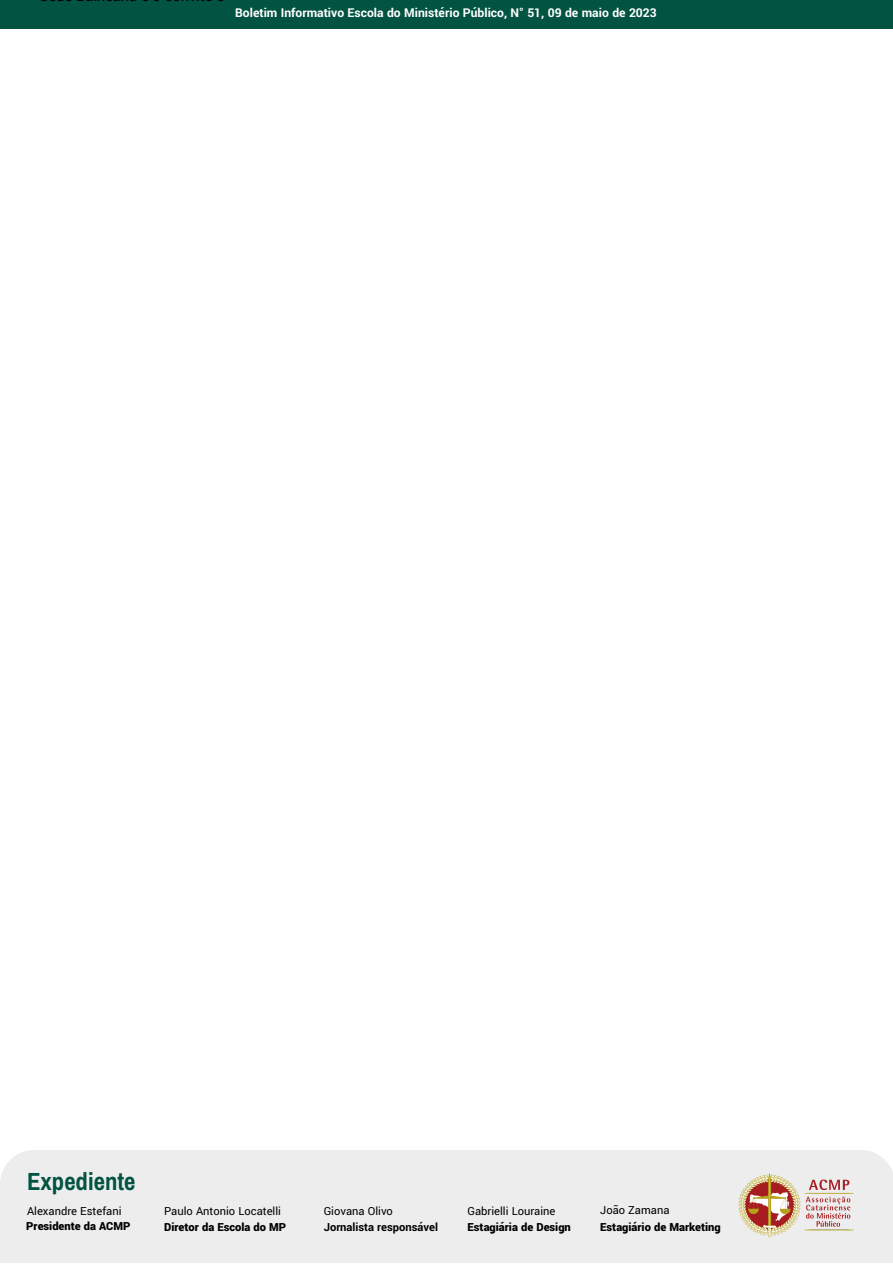
<style>
.page{position:relative;width:893px;height:1264px;background:#fff}
.page>*{position:absolute;margin:0;border:0;box-sizing:border-box;transform-origin:0 0}
.t1{font:700 24.75px "Archivo Narrow";color:#025341}
.t2{font:700 13.5px "Yantramanav";color:#fff}
.t3{font:12.45px "Yantramanav";color:#000}
.t4{font:900 12.45px "Yantramanav";color:#000}
.t5{font:700 12.45px "Yantramanav";color:#000}
</style>
<div class="page">
<div style="left:0;top:0;width:892px;height:28px;background:#025341"></div>
<div style="left:0;top:1149px;width:892px;height:113px;background:#ededed"></div>
<img style="left:738px;top:1173px;width:115px;height:65px">
<p class="t2" style="left:235px;top:4px;width:423px">Boletim Informativo Escola do Ministério Público, N° 51, 09 de maio de 2023</p>
<p class="t1" style="left:27px;top:1163px;width:110px">Expediente</p>
<p class="t3" style="left:27px;top:1203px;width:96px">Alexandre Estefani</p>
<p class="t3" style="left:164px;top:1203px;width:118px">Paulo Antonio Locatelli</p>
<p class="t3" style="left:467px;top:1203px;width:89px">Gabrielli Louraine</p>
<p class="t3" style="left:600px;top:1202px;width:71px">João Zamana</p>
<p class="t4" style="left:26px;top:1217px;width:106px">Presidente da ACMP</p>
<p class="t4" style="left:164px;top:1219px;width:124px">Diretor da Escola do MP</p>
<p class="t4" style="left:467px;top:1219px;width:105px">Estagiária de Design</p>
<p class="t4" style="left:600px;top:1219px;width:122px">Estagiário de Marketing</p>
<p class="t3" style="left:323px;top:1203px;width:71px">Giovana Olivo</p>
<p class="t5" style="left:323px;top:1219px;width:116px">Jornalista responsável</p>
</div>
